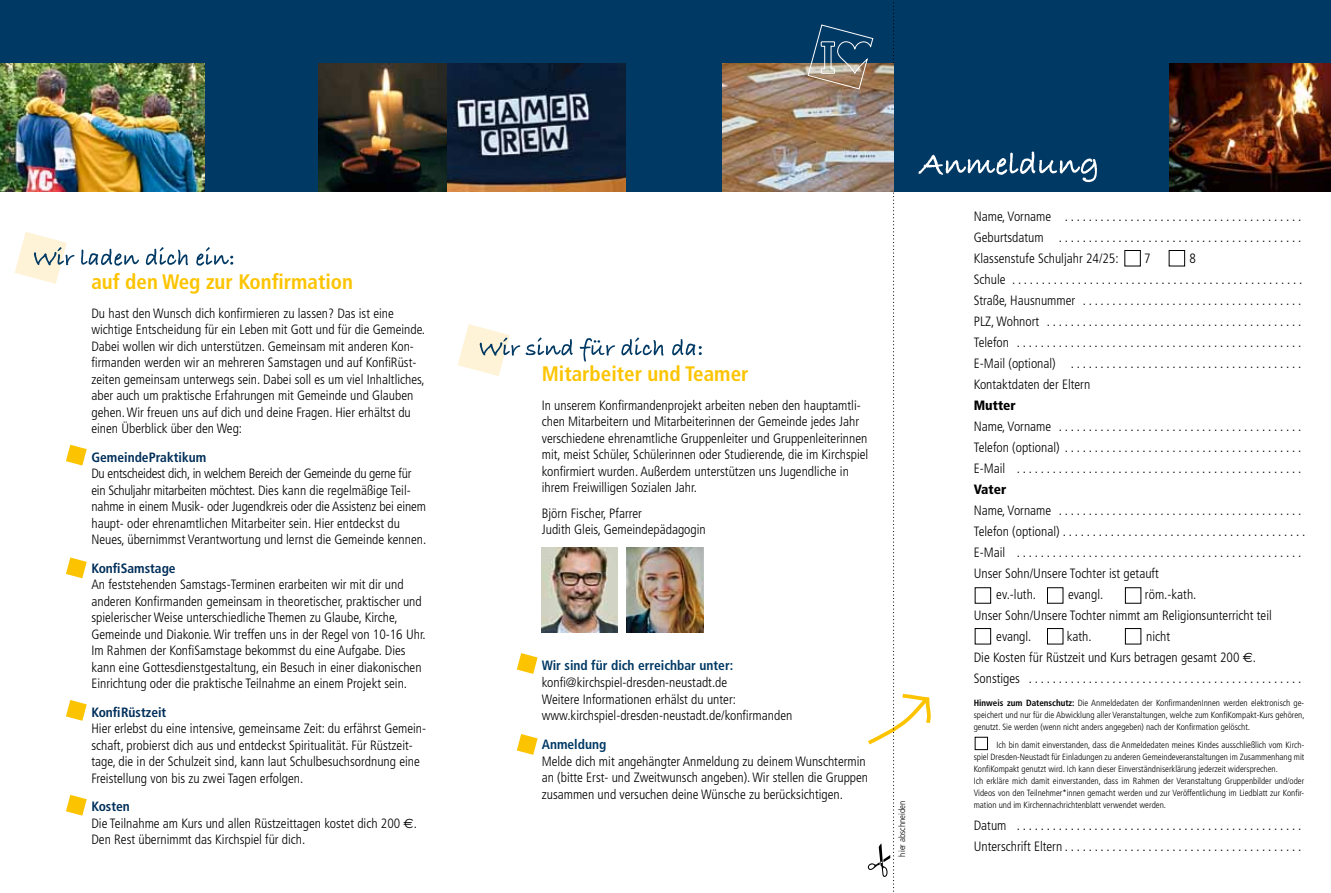
<style>
.page{position:relative;width:1331px;height:893px;background:#fff}
.page>*{position:absolute;margin:0;border:0;box-sizing:border-box;transform-origin:0 0}
.t1{font:700 condensed 21px "Frutiger";color:#fcc400}
.t2{font:300 condensed 13.5px/16.5px "Frutiger";color:#000}
.t3{font:700 condensed 13.5px "Frutiger";color:#002f5a}
.t4{font:700 condensed 13.5px "Frutiger";color:#003964}
.t5{font:900 condensed 13.5px "Frutiger";color:#000}
.t6{font:300 condensed 9px/12px "Frutiger";color:#000}
.s1{font-weight:700;color:#002f5a}
.s2{font-family:"Euro Sans";font-weight:400;font-stretch:normal}
.s3{font-weight:700}
</style>
<div class="page">
<img style="left:627px;top:548px;width:76px;height:85px">
<div style="left:0;top:0;width:1331px;height:191px;background:#003964"></div>
<svg style="left:66px;top:445px;width:21px;height:21px"></svg>
<svg style="left:66px;top:557px;width:21px;height:21px"></svg>
<svg style="left:517px;top:653px;width:21px;height:21px"></svg>
<svg style="left:517px;top:734px;width:21px;height:21px"></svg>
<svg style="left:66px;top:700px;width:21px;height:21px"></svg>
<svg style="left:66px;top:795px;width:21px;height:21px"></svg>
<img style="left:541px;top:548px;width:77px;height:85px">
<svg style="left:15px;top:232px;width:218px;height:52px"></svg>
<svg style="left:458px;top:324px;width:244px;height:52px"></svg>
<img style="left:319px;top:64px;width:306px;height:127px">
<img style="left:1306px;top:64px;width:25px;height:127px">
<img style="left:723px;top:64px;width:84px;height:127px">
<img style="left:0;top:64px;width:204px;height:127px">
<svg style="left:807px;top:2px;width:499px;height:890px"></svg>
<div style="left:975px;top:587px;width:16px;height:16px;border:1px solid #000"></div>
<div style="left:975px;top:737px;width:13px;height:13px;border:1px solid #000"></div>
<div style="left:975px;top:628px;width:16px;height:16px;border:1px solid #000"></div>
<div style="left:1047px;top:587px;width:16px;height:16px;border:1px solid #000"></div>
<div style="left:1047px;top:628px;width:16px;height:16px;border:1px solid #000"></div>
<div style="left:1125px;top:587px;width:16px;height:16px;border:1px solid #000"></div>
<div style="left:1125px;top:628px;width:16px;height:16px;border:1px solid #000"></div>
<div style="left:1169px;top:250px;width:16px;height:16px;border:1px solid #000"></div>
<h1 class="t1" style="left:91px;top:269px;width:263px">auf den Weg zur Konfirmation</h1>
<p class="t2" style="left:91px;top:305px;width:335px">Du hast den Wunsch dich konfirmieren zu lassen? Das ist eine wichtige Entscheidung für ein Leben mit Gott und für die Gemeinde.<br>Dabei wollen wir dich unterstützen. Gemeinsam mit anderen Kon&shy;firmanden werden wir an mehreren Samstagen und auf KonfiRüst&shy;zeiten gemeinsam unterwegs sein. Dabei soll es um viel Inhaltliches, aber auch um praktische Erfahrungen mit Gemeinde und Glauben gehen.Wir freuen uns auf dich und deine Fragen. Hier erhältst du einen Überblick über den Weg:</p>
<p class="t3" style="left:91px;top:449px;width:116px">GemeindePraktikum</p>
<p class="t2" style="left:91px;top:465px;width:336px">Du entscheidest dich, in welchem Bereich der Gemeinde du gerne für ein Schuljahr mitarbeiten möchtest. Dies kann die regelmäßige Teil&shy;nahme in einem Musik- oder Jugendkreis oder die Assistenz bei einem haupt- oder ehrenamtlichen Mitarbeiter sein. Hier entdeckst du Neues, übernimmst Verantwortung und lernst die Gemeinde kennen.</p>
<p class="t3" style="left:91px;top:560px;width:86px">KonfiSamstage</p>
<p class="t2" style="left:91px;top:576px;width:336px">An feststehenden Samstags-Terminen erarbeiten wir mit dir und anderen Konfirmanden gemeinsam in theoretischer, praktischer und spielerischer Weise unterschiedliche Themen zu Glaube, Kirche, Gemeinde und Diakonie.Wir treffen uns in der Regel von 10-16 Uhr.<br>Im Rahmen der KonfiSamstage bekommst du eine Aufgabe. Dies kann eine Gottesdienstgestaltung, ein Besuch in einer diakonischen Einrichtung oder die praktische Teilnahme an einem Projekt sein.</p>
<p class="t3" style="left:91px;top:704px;width:76px">KonfiRüstzeit</p>
<p class="t2" style="left:91px;top:720px;width:336px">Hier erlebst du eine intensive, gemeinsame Zeit: du erfährst Gemein&shy;schaft, probierst dich aus und entdeckst Spiritualität. Für Rüstzeit&shy;tage, die in der Schulzeit sind, kann laut Schulbesuchsordnung eine Freistellung von bis zu zwei Tagen erfolgen.</p>
<p class="t2" style="left:91px;top:798px;width:327px"><span class="s1">Kosten<br></span>Die Teilnahme am Kurs und allen Rüstzeittagen kostet dich 200 <span class="s2">E</span>.<br>Den Rest übernimmt das Kirchspiel für dich.</p>
<h1 class="t1" style="left:542px;top:361px;width:208px">Mitarbeiter und Teamer</h1>
<p class="t2" style="left:542px;top:397px;width:328px">In unserem Konfirmandenprojekt arbeiten neben den hauptamtli&shy;chen Mitarbeitern und Mitarbeiterinnen der Gemeinde jedes Jahr verschiedene ehrenamtliche Gruppenleiter und Gruppenleiterinnen mit, meist Schüler, Schülerinnen oder Studierende, die im Kirchspiel konfirmiert wurden. Außerdem unterstützen uns Jugendliche in ihrem Freiwilligen Sozialen Jahr.</p>
<p class="t2" style="left:542px;top:505px;width:166px">Björn Fischer, Pfarrer<br>Judith Gleis, Gemeindepädagogin</p>
<p class="t4" style="left:542px;top:657px;width:193px">Wir sind für dich erreichbar unter:</p>
<p class="t2" style="left:542px;top:675px;width:252px">konfi@kirchspiel-dresden-neustadt.de<br>Weitere Informationen erhälst du unter: www.kirchspiel-dresden-neustadt.de/konfirmanden</p>
<p class="t4" style="left:542px;top:736px;width:66px">Anmeldung</p>
<p class="t2" style="left:542px;top:753px;width:328px">Melde dich mit angehängter Anmeldung zu deinem Wunschtermin an (bitte Erst- und Zweitwunsch angeben).Wir stellen die Gruppen zusammen und versuchen deine Wünsche zu berücksichtigen.</p>
<p class="t6" style="left:896px;top:856px;width:57px;rotate:-90deg">hier abschneiden</p>
<p class="t2" style="left:974px;top:206px;width:329px;line-height:21px;text-align:justify">Name, Vorname . . . . . . . . . . . . . . . . . . . . . . . . . . . . . . . . . . . . . . . .<br>Geburtsdatum . . . . . . . . . . . . . . . . . . . . . . . . . . . . . . . . . . . . . . . . .<br>Klassenstufe Schuljahr 24/25:</p>
<p class="t2" style="left:974px;top:248px;width:330px;line-height:21px;text-indent:216px">8<br>Schule . . . . . . . . . . . . . . . . . . . . . . . . . . . . . . . . . . . . . . . . . . . . . . . . .<br>Straße, Hausnummer . . . . . . . . . . . . . . . . . . . . . . . . . . . . . . . . . . . . .<br>PLZ,Wohnort . . . . . . . . . . . . . . . . . . . . . . . . . . . . . . . . . . . . . . . . . . .<br>Telefon . . . . . . . . . . . . . . . . . . . . . . . . . . . . . . . . . . . . . . . . . . . . . . . .<br>E-Mail (optional) . . . . . . . . . . . . . . . . . . . . . . . . . . . . . . . . . . . . . . .<br>Kontaktdaten der Eltern</p>
<p class="t5" style="left:974px;top:397px;width:44px">Mutter</p>
<p class="t2" style="left:974px;top:416px;width:329px;line-height:21px;text-align:justify">Name, Vorname . . . . . . . . . . . . . . . . . . . . . . . . . . . . . . . . . . . . . . . . .<br>Telefon (optional) . . . . . . . . . . . . . . . . . . . . . . . . . . . . . . . . . . . . . . . .<br>E-Mail . . . . . . . . . . . . . . . . . . . . . . . . . . . . . . . . . . . . . . . . . . . . . . . .</p>
<p class="t5" style="left:974px;top:481px;width:34px">Vater</p>
<p class="t2" style="left:974px;top:503px;width:329px">Name, Vorname . . . . . . . . . . . . . . . . . . . . . . . . . . . . . . . . . . . . . . . . .</p>
<p class="t2" style="left:974px;top:524px;width:333px">Telefon (optional) . . . . . . . . . . . . . . . . . . . . . . . . . . . . . . . . . . . . . . . . .</p>
<p class="t2" style="left:974px;top:545px;width:329px">E-Mail . . . . . . . . . . . . . . . . . . . . . . . . . . . . . . . . . . . . . . . . . . . . . . . .</p>
<p class="t2" style="left:974px;top:566px;width:187px">Unser Sohn/Unsere Tochter ist getauft</p>
<p class="t2" style="left:996px;top:587px;width:41px">ev.-luth.</p>
<p class="t2" style="left:1068px;top:587px;width:37px">evangl.</p>
<p class="t2" style="left:1145px;top:587px;width:53px">röm.-kath.</p>
<p class="t2" style="left:974px;top:608px;width:300px">Unser Sohn/Unsere Tochter nimmt am Religionsunterricht teil</p>
<p class="t2" style="left:996px;top:629px;width:37px">evangl.</p>
<p class="t2" style="left:1067px;top:629px;width:26px">kath.</p>
<p class="t2" style="left:1144px;top:251px;width:8px">7</p>
<p class="t2" style="left:974px;top:626px;width:329px;line-height:21px;text-indent:172px">nicht<br>Die Kosten für Rüstzeit und Kurs betragen gesamt 200 <span class="s2">E</span>.<br>Sonstiges . . . . . . . . . . . . . . . . . . . . . . . . . . . . . . . . . . . . . . . . . . . . . .</p>
<p class="t6" style="left:974px;top:697px;width:332px;text-align:justify"><span class="s3">Hinweis zum Datenschutz:</span> Die Anmeldedaten der KonfirmandenInnen werden elektronisch ge&shy;speichert und nur für die Abwicklung aller Veranstaltungen, welche zum KonfiKompakt-Kurs gehören, genutzt. Sie werden (wenn nicht anders angegeben) nach der Konfirmation gelöscht.</p>
<p class="t6" style="left:974px;top:739px;width:332px;text-indent:23px">Ich bin damit einverstanden, dass die Anmeldedaten meines Kindes ausschließlich vom Kirch&shy;spiel Dresden-Neustadt für Einladungen zu anderen Gemeindeveranstaltungen im Zusammenhang mit KonfiKompakt genutzt wird. Ich kann dieser Einverständniserklärung jederzeit widersprechen.<br>Ich erkläre mich damit einverstanden, dass im Rahmen der Veranstaltung Gruppenbilder und/oder Videos von den Teilnehmer*innen gemacht werden und zur Veröffentlichung im Liedblatt zur Konfir&shy;mation und im Kirchennachrichtenblatt verwendet werden.</p>
<p class="t2" style="left:974px;top:815px;width:329px;line-height:21px">Datum . . . . . . . . . . . . . . . . . . . . . . . . . . . . . . . . . . . . . . . . . . . . . . . .<br>Unterschrift Eltern . . . . . . . . . . . . . . . . . . . . . . . . . . . . . . . . . . . . . . . .</p>
</div>
